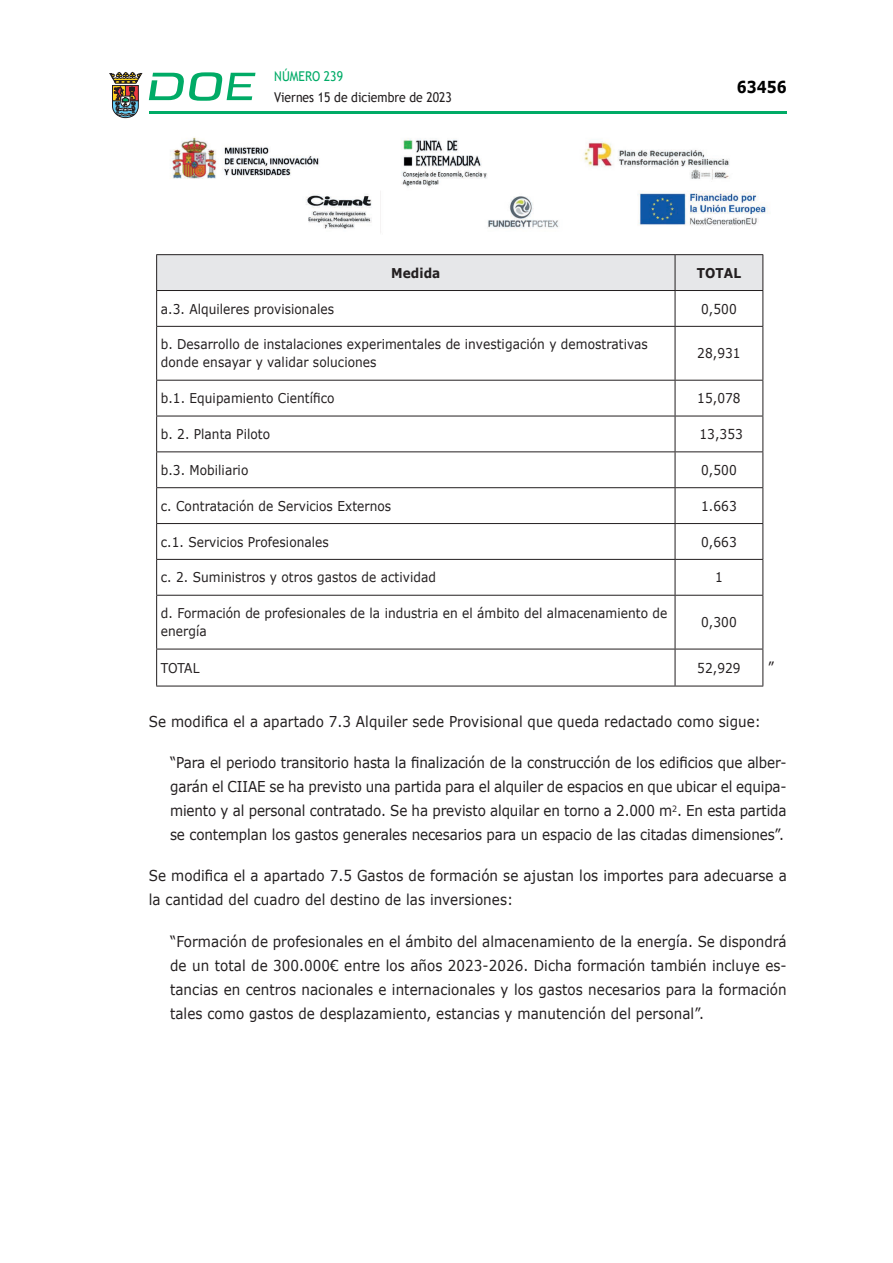
<style>
.page{position:relative;width:893px;height:1263px;background:#fff}
.page>*{position:absolute;margin:0;border:0;box-sizing:border-box;transform-origin:0 0}
.t1{font:700 16.5px "Verdana";color:#000;scale:.85 1}
.CUERPO_DE_TEXTO{font:15px/24px "Verdana";letter-spacing:.005em;color:#231f20;text-align:justify;scale:.9 1}
.CUERPO_DE_TEXTO-2{font:13.5px/18px "Verdana";letter-spacing:.005em;color:#231f20;scale:.9 1}
.t2{font:13.5px "Trebuchet MS";color:#231f20;scale:.9 1}
.TABLATITULO{font:700 13.5px "Verdana";letter-spacing:.005em;color:#231f20;scale:.9 1}
.t3{font:13.5px "Trebuchet MS";color:#00ab67;scale:.9 1}
</style>
<div class="page">
<hr style="left:149px;top:111px;width:638px;height:3px;background:#00ab66">
<svg style="left:109px;top:72px;width:33px;height:46px"></svg>
<svg style="left:149px;top:72px;width:106px;height:29px"></svg>
<div style="left:157px;top:255px;width:605px;height:35px;background:#e6e7e9"></div>
<hr style="left:156px;top:254px;width:519px;height:1px;background:#231f20">
<hr style="left:156px;top:255px;width:1px;height:35px;background:#231f20">
<hr style="left:156px;top:290px;width:519px;height:1px;background:#231f20">
<hr style="left:675px;top:254px;width:88px;height:1px;background:#231f20">
<hr style="left:675px;top:255px;width:1px;height:35px;background:#231f20">
<hr style="left:762px;top:255px;width:1px;height:35px;background:#231f20">
<hr style="left:675px;top:290px;width:88px;height:1px;background:#231f20">
<hr style="left:156px;top:291px;width:1px;height:35px;background:#231f20">
<hr style="left:675px;top:291px;width:1px;height:35px;background:#231f20">
<hr style="left:762px;top:291px;width:1px;height:35px;background:#231f20">
<hr style="left:156px;top:326px;width:519px;height:1px;background:#231f20">
<hr style="left:156px;top:327px;width:1px;height:53px;background:#231f20">
<hr style="left:675px;top:326px;width:88px;height:1px;background:#231f20">
<hr style="left:675px;top:327px;width:1px;height:53px;background:#231f20">
<hr style="left:762px;top:327px;width:1px;height:53px;background:#231f20">
<hr style="left:156px;top:380px;width:519px;height:1px;background:#231f20">
<hr style="left:156px;top:381px;width:1px;height:35px;background:#231f20">
<hr style="left:675px;top:380px;width:88px;height:1px;background:#231f20">
<hr style="left:675px;top:381px;width:1px;height:35px;background:#231f20">
<hr style="left:762px;top:381px;width:1px;height:35px;background:#231f20">
<hr style="left:156px;top:416px;width:519px;height:1px;background:#231f20">
<hr style="left:156px;top:416px;width:1px;height:35px;background:#231f20">
<hr style="left:675px;top:416px;width:88px;height:1px;background:#231f20">
<hr style="left:675px;top:416px;width:1px;height:35px;background:#231f20">
<hr style="left:762px;top:416px;width:1px;height:35px;background:#231f20">
<hr style="left:156px;top:451px;width:519px;height:1px;background:#231f20">
<hr style="left:156px;top:452px;width:1px;height:35px;background:#231f20">
<hr style="left:675px;top:451px;width:88px;height:1px;background:#231f20">
<hr style="left:675px;top:452px;width:1px;height:35px;background:#231f20">
<hr style="left:762px;top:452px;width:1px;height:35px;background:#231f20">
<hr style="left:156px;top:487px;width:519px;height:1px;background:#231f20">
<hr style="left:156px;top:488px;width:1px;height:35px;background:#231f20">
<hr style="left:675px;top:487px;width:88px;height:1px;background:#231f20">
<hr style="left:675px;top:488px;width:1px;height:35px;background:#231f20">
<hr style="left:762px;top:488px;width:1px;height:35px;background:#231f20">
<hr style="left:156px;top:523px;width:519px;height:1px;background:#231f20">
<hr style="left:156px;top:524px;width:1px;height:35px;background:#231f20">
<hr style="left:675px;top:523px;width:88px;height:1px;background:#231f20">
<hr style="left:675px;top:524px;width:1px;height:35px;background:#231f20">
<hr style="left:762px;top:524px;width:1px;height:35px;background:#231f20">
<hr style="left:156px;top:559px;width:519px;height:1px;background:#231f20">
<hr style="left:156px;top:560px;width:1px;height:35px;background:#231f20">
<hr style="left:675px;top:559px;width:88px;height:1px;background:#231f20">
<hr style="left:675px;top:560px;width:1px;height:35px;background:#231f20">
<hr style="left:762px;top:560px;width:1px;height:35px;background:#231f20">
<hr style="left:156px;top:595px;width:519px;height:1px;background:#231f20">
<hr style="left:156px;top:596px;width:1px;height:53px;background:#231f20">
<hr style="left:675px;top:595px;width:88px;height:1px;background:#231f20">
<hr style="left:675px;top:596px;width:1px;height:53px;background:#231f20">
<hr style="left:762px;top:596px;width:1px;height:53px;background:#231f20">
<hr style="left:156px;top:649px;width:519px;height:1px;background:#231f20">
<hr style="left:156px;top:649px;width:1px;height:37px;background:#231f20">
<hr style="left:156px;top:686px;width:519px;height:1px;background:#231f20">
<hr style="left:675px;top:649px;width:88px;height:1px;background:#231f20">
<hr style="left:675px;top:649px;width:1px;height:37px;background:#231f20">
<hr style="left:762px;top:649px;width:1px;height:37px;background:#231f20">
<hr style="left:675px;top:686px;width:88px;height:1px;background:#231f20">
<img style="left:170px;top:137px;width:597px;height:96px">
<p class="t3" style="left:274px;top:67px;width:78px">NÚMERO 239</p>
<p class="t2" style="left:274px;top:88px;width:199px">Viernes 15 de diciembre de 2023</p>
<p class="t1" style="left:737px;top:75px;width:60px">63456</p>
<p class="TABLATITULO" style="left:391px;top:263px;width:56px">Medida</p>
<p class="TABLATITULO" style="left:697px;top:263px;width:51px">TOTAL</p>
<p class="CUERPO_DE_TEXTO-2" style="left:161px;top:300px;width:194px">a.3. Alquileres provisionales</p>
<p class="CUERPO_DE_TEXTO-2" style="left:701px;top:300px;width:41px">0,500</p>
<p class="CUERPO_DE_TEXTO-2" style="left:161px;top:335px;width:542px">b. Desarrollo de instalaciones experimentales de investigación y demostrativas donde ensayar y validar soluciones</p>
<p class="CUERPO_DE_TEXTO-2" style="left:697px;top:344px;width:50px">28,931</p>
<p class="CUERPO_DE_TEXTO-2" style="left:161px;top:389px;width:195px">b.1. Equipamiento Científico</p>
<p class="CUERPO_DE_TEXTO-2" style="left:697px;top:389px;width:50px">15,078</p>
<p class="CUERPO_DE_TEXTO-2" style="left:161px;top:425px;width:123px">b. 2. Planta Piloto</p>
<p class="CUERPO_DE_TEXTO-2" style="left:699px;top:425px;width:50px">13,353</p>
<p class="CUERPO_DE_TEXTO-2" style="left:161px;top:461px;width:99px">b.3. Mobiliario</p>
<p class="CUERPO_DE_TEXTO-2" style="left:701px;top:461px;width:41px">0,500</p>
<p class="CUERPO_DE_TEXTO-2" style="left:161px;top:497px;width:257px">c. Contratación de Servicios Externos</p>
<p class="CUERPO_DE_TEXTO-2" style="left:701px;top:497px;width:41px">1.663</p>
<p class="CUERPO_DE_TEXTO-2" style="left:161px;top:533px;width:188px">c.1. Servicios Profesionales</p>
<p class="CUERPO_DE_TEXTO-2" style="left:701px;top:533px;width:41px">0,663</p>
<p class="CUERPO_DE_TEXTO-2" style="left:161px;top:568px;width:307px">c. 2. Suministros y otros gastos de actividad</p>
<p class="CUERPO_DE_TEXTO-2" style="left:715px;top:568px;width:10px">1</p>
<p class="CUERPO_DE_TEXTO-2" style="left:161px;top:604px;width:564px">d. Formación de profesionales de la industria en el ámbito del almacenamiento de energía</p>
<p class="CUERPO_DE_TEXTO-2" style="left:701px;top:613px;width:41px">0,300</p>
<p class="CUERPO_DE_TEXTO-2" style="left:161px;top:659px;width:44px">TOTAL</p>
<p class="CUERPO_DE_TEXTO-2" style="left:697px;top:659px;width:50px">52,929</p>
<p class="CUERPO_DE_TEXTO" style="left:768px;top:656px;width:8px">”</p>
<p class="CUERPO_DE_TEXTO" style="left:149px;top:710px;width:682px">Se modifica el a apartado 7.3 Alquiler sede Provisional que queda redactado como sigue:</p>
<p class="CUERPO_DE_TEXTO" style="left:170px;top:751px;width:687px">“Para el periodo transitorio hasta la finalización de la construcción de los edificios que alber&shy;garán el CIIAE se ha previsto una partida para el alquiler de espacios en que ubicar el equipa&shy;miento y al personal contratado. Se ha previsto alquilar en torno a 2.000 m<sup>2</sup>. En esta partida se contemplan los gastos generales necesarios para un espacio de las citadas dimensiones”.</p>
<p class="CUERPO_DE_TEXTO" style="left:149px;top:864px;width:710px">Se modifica el a apartado 7.5 Gastos de formación se ajustan los importes para adecuarse a la cantidad del cuadro del destino de las inversiones:</p>
<p class="CUERPO_DE_TEXTO" style="left:170px;top:929px;width:687px">“Formación de profesionales en el ámbito del almacenamiento de la energía. Se dispondrá de un total de 300.000€ entre los años 2023-2026. Dicha formación también incluye es&shy;tancias en centros nacionales e internacionales y los gastos necesarios para la formación tales como gastos de desplazamiento, estancias y manutención del personal”.</p>
</div>
